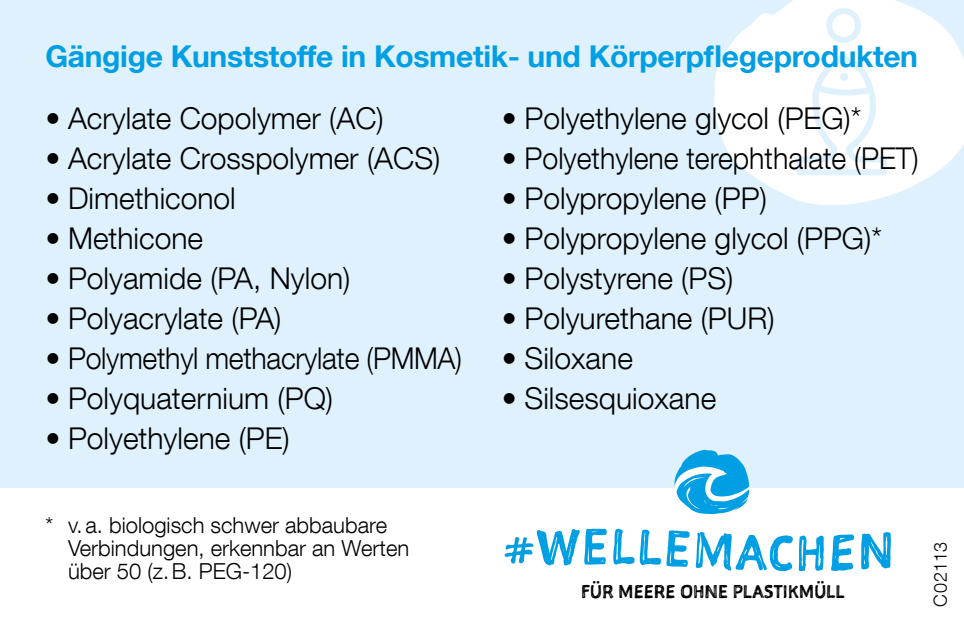
<style>
.page{position:relative;width:964px;height:624px;background:#fff}
.page>*{position:absolute;margin:0;border:0;box-sizing:border-box;transform-origin:0 0}
.Tabelle_neu{font:300 30px "Helvetica Neue LT Com";color:#000}
.Text_light{font:700 30px "Helvetica Neue LT Com";letter-spacing:-.01em;color:#009ee3}
.Tabelle{font:300 22px/22.8px "Helvetica Neue LT Com";color:#000}
.Impressum{font:300 18px "Helvetica Neue LT Com";color:#000}
.t1{font:17.6px "Sketchnote Square";color:#000}
</style>
<div class="page">
<div style="left:0;top:0;width:964px;height:488px;background:#def1fc"></div>
<img style="left:714px;top:0;width:250px;height:204px">
<svg style="left:674px;top:450px;width:75px;height:64px"></svg>
<svg style="left:505px;top:528px;width:102px;height:38px"></svg>
<svg style="left:613px;top:528px;width:211px;height:43px"></svg>
<svg style="left:831px;top:534px;width:23px;height:37px"></svg>
<svg style="left:861px;top:532px;width:30px;height:37px"></svg>
<p class="Text_light" style="left:45px;top:37px;width:874px">Gängige Kunststoffe in Kosmetik- und Körperpflegeprodukten</p>
<p class="Tabelle_neu" style="left:45px;top:100px;width:340px">• Acrylate Copolymer (AC)</p>
<p class="Tabelle_neu" style="left:45px;top:140px;width:397px">• Acrylate Crosspolymer (ACS)</p>
<p class="Tabelle_neu" style="left:45px;top:180px;width:192px">• Dimethiconol</p>
<p class="Tabelle_neu" style="left:45px;top:220px;width:159px">• Methicone</p>
<p class="Tabelle_neu" style="left:45px;top:260px;width:307px">• Polyamide (PA, Nylon)</p>
<p class="Tabelle_neu" style="left:45px;top:300px;width:238px">• Polyacrylate (PA)</p>
<p class="Tabelle_neu" style="left:45px;top:340px;width:418px">• Polymethyl methacrylate (PMMA)</p>
<p class="Tabelle_neu" style="left:45px;top:380px;width:289px">• Polyquaternium (PQ)</p>
<p class="Tabelle_neu" style="left:45px;top:420px;width:246px">• Polyethylene (PE)</p>
<p class="Tabelle_neu" style="left:502px;top:100px;width:361px">• Polyethylene glycol (PEG)*</p>
<p class="Tabelle_neu" style="left:502px;top:140px;width:418px">• Polyethylene terephthalate (PET)</p>
<p class="Tabelle_neu" style="left:502px;top:180px;width:267px">• Polypropylene (PP)</p>
<p class="Tabelle_neu" style="left:502px;top:220px;width:382px">• Polypropylene glycol (PPG)*</p>
<p class="Tabelle_neu" style="left:502px;top:260px;width:233px">• Polystyrene (PS)</p>
<p class="Tabelle_neu" style="left:502px;top:300px;width:274px">• Polyurethane (PUR)</p>
<p class="Tabelle_neu" style="left:502px;top:340px;width:133px">• Siloxane</p>
<p class="Tabelle_neu" style="left:502px;top:380px;width:216px">• Silsesquioxane</p>
<p class="Tabelle" style="left:68px;top:513px;width:343px;text-indent:-23px">* v.a. biologisch schwer abbaubare<br>Verbindungen, erkennbar an Werten über 50 (z.B. PEG-120)</p>
<p class="t1" style="left:581px;top:579px;width:265px">FÜR MEERE OHNE PLASTIKMÜLL</p>
<p class="Impressum" style="left:929px;top:607px;width:66px;rotate:-90deg">C02113</p>
</div>
